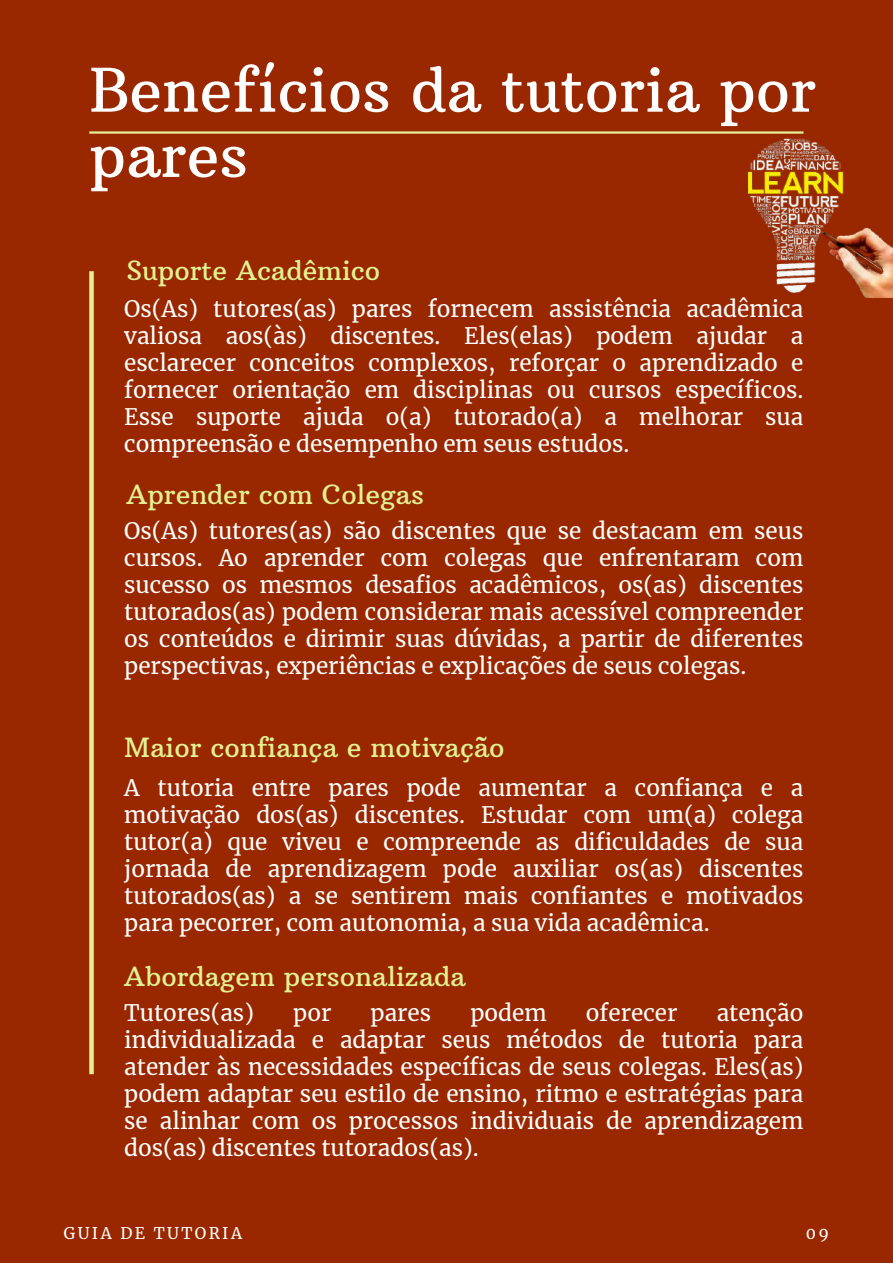
<style>
.page{position:relative;width:893px;height:1264px;background:#fff}
.page>*{position:absolute;margin:0;border:0;box-sizing:border-box;transform-origin:0 0}
.t1{font:60px/65.2px "Arbutus Slab";color:#fff}
.t2{font:27px "Arbutus Slab";color:#e2f093}
.t3{font:22.5px/27px "Merriweather";color:#fff;text-align:justify}
.t4{font:15.9px "Merriweather";letter-spacing:.15em;color:#fff}
</style>
<div class="page">
<div style="left:0;top:0;width:892px;height:1262px;background:#992800"></div>
<hr style="left:89px;top:131px;width:714px;height:3px;background:#e2f093">
<div style="left:89px;top:271px;width:5px;height:803px;background:#e2f093"></div>
<img style="left:748px;top:138px;width:144px;height:160px">
<h1 class="t1" style="left:89px;top:58px;width:728px">Benefícios da tutoria por pares</h1>
<p class="t2" style="left:127px;top:254px;width:255px">Suporte Acadêmico</p>
<p class="t3" style="left:124px;top:296px;width:680px">Os(As) tutores(as) pares fornecem assistência acadêmica valiosa aos(às) discentes. Eles(elas) podem ajudar a esclarecer conceitos complexos, reforçar o aprendizado e fornecer orientação em disciplinas ou cursos específicos.<br>Esse suporte ajuda o(a) tutorado(a) a melhorar sua compreensão e desempenho em seus estudos.</p>
<p class="t2" style="left:127px;top:478px;width:299px">Aprender com Colegas</p>
<p class="t3" style="left:124px;top:517px;width:680px">Os(As) tutores(as) são discentes que se destacam em seus cursos. Ao aprender com colegas que enfrentaram com sucesso os mesmos desafios acadêmicos, os(as) discentes tutorados(as) podem considerar mais acessível compreender os conteúdos e dirimir suas dúvidas, a partir de diferentes perspectivas, experiências e explicações de seus colegas.</p>
<p class="t2" style="left:124px;top:730px;width:382px">Maior confiança e motivação</p>
<p class="t3" style="left:124px;top:774px;width:680px">A tutoria entre pares pode aumentar a confiança e a motivação dos(as) discentes. Estudar com um(a) colega tutor(a) que viveu e compreende as dificuldades de sua jornada de aprendizagem pode auxiliar os(as) discentes tutorados(as) a se sentirem mais confiantes e motivados para pecorrer, com autonomia, a sua vida acadêmica.</p>
<p class="t2" style="left:124px;top:959px;width:343px">Abordagem personalizada</p>
<p class="t3" style="left:124px;top:999px;width:131px">Tutores(as)</p>
<p class="t3" style="left:293px;top:999px;width:40px">por</p>
<p class="t3" style="left:370px;top:999px;width:62px">pares</p>
<p class="t3" style="left:470px;top:999px;width:78px">podem</p>
<p class="t3" style="left:586px;top:999px;width:93px">oferecer</p>
<p class="t3" style="left:124px;top:999px;width:680px;text-indent:592px">atenção individualizada e adaptar seus métodos de tutoria para atender às necessidades específicas de seus colegas. Eles(as) podem adaptar seu estilo de ensino, ritmo e estratégias para se alinhar com os processos individuais de aprendizagem dos(as) discentes tutorados(as).</p>
<p class="t4" style="left:64px;top:1223px;width:180px">GUIA DE TUTORIA</p>
<p class="t4" style="left:805px;top:1223px;width:25px">09</p>
</div>
